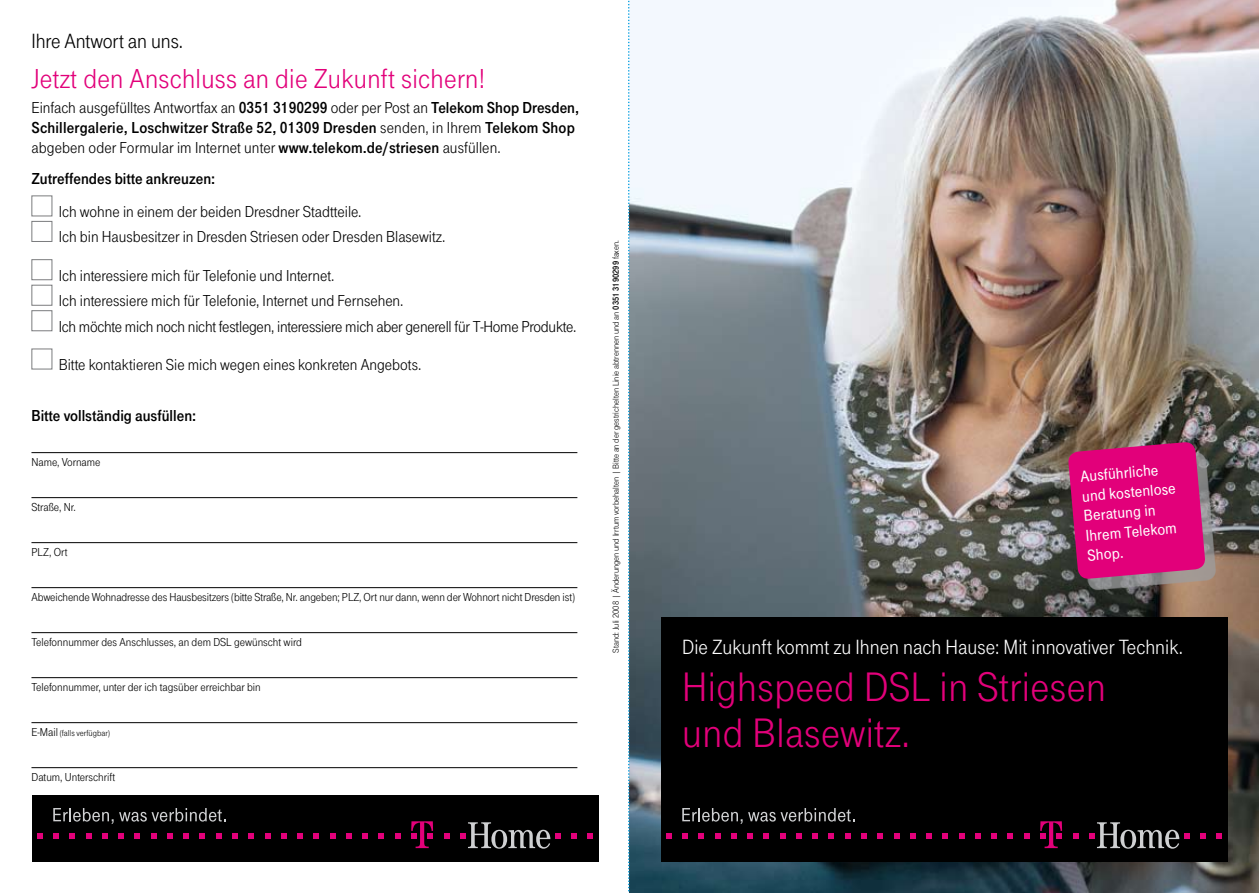
<style>
.page{position:relative;width:1259px;height:893px;background:#fff}
.page>*{position:absolute;margin:0;border:0;box-sizing:border-box;transform-origin:0 0}
.t1{font:42.75px/46.8px "Tele Grotesk Norm";letter-spacing:.01em;color:#e2007a}
.t2{font:28.5px "Tele Grotesk Norm";letter-spacing:.01em;color:#e2007a}
.t3{font:21.3px "Tele Grotesk Norm";color:#fff}
.t4{font:21.3px "Tele Grotesk Norm";letter-spacing:-.005em;color:#000}
.t5{font:16.5px/25.5px "Tele Grotesk Norm";color:#000}
.t6{font:16.5px "Tele Grotesk Fett";letter-spacing:.005em;color:#000}
.t7{font:16.5px/19.8px "Tele Grotesk Halb";color:#fff}
.t8{font:12px "Tele Grotesk Norm";letter-spacing:-.005em;color:#000}
.t9{font:9px "Tele Grotesk Norm";color:#000}
.s1{font-family:"Tele Grotesk Fett"}
.s2{font-family:"Tele Grotesk Norm"}
.s3{font-size:12px}
</style>
<div class="page">
<img style="left:630px;top:0;width:629px;height:893px">
<div style="left:1079px;top:453px;width:141px;height:141px;background:#9c9d9f;opacity:.75"></div>
<svg style="left:1067px;top:441px;width:138px;height:139px;background:#d01076"></svg>
<div style="left:31px;top:195px;width:21px;height:21px;border:1px solid #7b7c7e"></div>
<div style="left:31px;top:221px;width:21px;height:21px;border:1px solid #7b7c7e"></div>
<div style="left:31px;top:259px;width:21px;height:21px;border:1px solid #7b7c7e"></div>
<div style="left:31px;top:285px;width:21px;height:21px;border:1px solid #7b7c7e"></div>
<div style="left:31px;top:310px;width:21px;height:21px;border:1px solid #7b7c7e"></div>
<div style="left:31px;top:349px;width:21px;height:20px;border:1px solid #7b7c7e"></div>
<hr style="left:31px;top:452px;width:546px;height:1px;background:#000">
<hr style="left:31px;top:497px;width:546px;height:1px;background:#000">
<hr style="left:31px;top:542px;width:546px;height:1px;background:#000">
<hr style="left:31px;top:587px;width:546px;height:1px;background:#000">
<hr style="left:31px;top:632px;width:546px;height:1px;background:#000">
<hr style="left:31px;top:677px;width:546px;height:1px;background:#000">
<hr style="left:31px;top:722px;width:546px;height:1px;background:#000">
<hr style="left:31px;top:767px;width:546px;height:1px;background:#000">
<div style="left:32px;top:795px;width:566px;height:66px;background:#000"></div>
<svg style="left:37px;top:834px;width:5px;height:5px"></svg>
<svg style="left:53px;top:834px;width:6px;height:5px"></svg>
<svg style="left:70px;top:834px;width:5px;height:5px"></svg>
<svg style="left:86px;top:834px;width:5px;height:5px"></svg>
<svg style="left:102px;top:834px;width:6px;height:5px"></svg>
<svg style="left:118px;top:834px;width:6px;height:5px"></svg>
<svg style="left:135px;top:834px;width:5px;height:5px"></svg>
<svg style="left:151px;top:834px;width:5px;height:5px"></svg>
<svg style="left:167px;top:834px;width:6px;height:5px"></svg>
<svg style="left:183px;top:834px;width:6px;height:5px"></svg>
<svg style="left:200px;top:834px;width:5px;height:5px"></svg>
<svg style="left:216px;top:834px;width:5px;height:5px"></svg>
<svg style="left:232px;top:834px;width:6px;height:5px"></svg>
<svg style="left:248px;top:834px;width:6px;height:5px"></svg>
<svg style="left:265px;top:834px;width:5px;height:5px"></svg>
<svg style="left:281px;top:834px;width:5px;height:5px"></svg>
<svg style="left:297px;top:834px;width:6px;height:5px"></svg>
<svg style="left:314px;top:834px;width:5px;height:5px"></svg>
<svg style="left:330px;top:834px;width:5px;height:5px"></svg>
<svg style="left:346px;top:834px;width:5px;height:5px"></svg>
<svg style="left:362px;top:834px;width:6px;height:5px"></svg>
<svg style="left:379px;top:834px;width:5px;height:5px"></svg>
<svg style="left:395px;top:834px;width:5px;height:5px"></svg>
<svg style="left:411px;top:821px;width:22px;height:27px"></svg>
<svg style="left:444px;top:834px;width:5px;height:5px"></svg>
<svg style="left:460px;top:822px;width:100px;height:27px"></svg>
<svg style="left:571px;top:834px;width:6px;height:5px"></svg>
<svg style="left:587px;top:834px;width:6px;height:5px"></svg>
<svg style="left:53px;top:808px;width:173px;height:16px"></svg>
<div style="left:660px;top:617px;width:567px;height:244px;background:#000"></div>
<svg style="left:666px;top:834px;width:5px;height:5px"></svg>
<svg style="left:682px;top:834px;width:6px;height:5px"></svg>
<svg style="left:698px;top:834px;width:6px;height:5px"></svg>
<svg style="left:715px;top:834px;width:5px;height:5px"></svg>
<svg style="left:731px;top:834px;width:5px;height:5px"></svg>
<svg style="left:747px;top:834px;width:6px;height:5px"></svg>
<svg style="left:763px;top:834px;width:6px;height:5px"></svg>
<svg style="left:780px;top:834px;width:5px;height:5px"></svg>
<svg style="left:796px;top:834px;width:5px;height:5px"></svg>
<svg style="left:812px;top:834px;width:6px;height:5px"></svg>
<svg style="left:828px;top:834px;width:6px;height:5px"></svg>
<svg style="left:845px;top:834px;width:5px;height:5px"></svg>
<svg style="left:861px;top:834px;width:5px;height:5px"></svg>
<svg style="left:877px;top:834px;width:6px;height:5px"></svg>
<svg style="left:894px;top:834px;width:5px;height:5px"></svg>
<svg style="left:910px;top:834px;width:5px;height:5px"></svg>
<svg style="left:926px;top:834px;width:5px;height:5px"></svg>
<svg style="left:942px;top:834px;width:6px;height:5px"></svg>
<svg style="left:959px;top:834px;width:5px;height:5px"></svg>
<svg style="left:975px;top:834px;width:5px;height:5px"></svg>
<svg style="left:991px;top:834px;width:6px;height:5px"></svg>
<svg style="left:1007px;top:834px;width:6px;height:5px"></svg>
<svg style="left:1024px;top:834px;width:5px;height:5px"></svg>
<svg style="left:1040px;top:821px;width:22px;height:27px"></svg>
<svg style="left:1073px;top:834px;width:5px;height:5px"></svg>
<svg style="left:1089px;top:822px;width:100px;height:27px"></svg>
<svg style="left:1200px;top:834px;width:5px;height:5px"></svg>
<svg style="left:1216px;top:834px;width:6px;height:5px"></svg>
<svg style="left:682px;top:808px;width:60px;height:16px"></svg>
<svg style="left:748px;top:808px;width:106px;height:14px"></svg>
<svg style="left:628px;top:0;width:2px;height:893px"></svg>
<p class="t4" style="left:31px;top:29px;width:153px">Ihre Antwort an uns.</p>
<h2 class="t2" style="left:31px;top:62px;width:455px">Jetzt den Anschluss an die Zukunft sichern!</h2>
<p class="t5" style="left:31px;top:95px;width:549px">Einfach ausgefülltes Antwortfax an <span class="s1">0351 3190299</span> oder per Post an <span class="s1">Telekom Shop Dresden,</span></p>
<p class="t6" style="left:31px;top:118px;width:545px">Schillergalerie, Loschwitzer Straße 52, 01309 Dresden <span class="s2">senden, in Ihrem</span> Telekom Shop</p>
<p class="t5" style="left:31px;top:135px;width:471px">abgeben oder Formular im Internet unter <span class="s1">www.telekom.de/striesen</span> ausfüllen.</p>
<p class="t6" style="left:31px;top:170px;width:185px">Zutreffendes bitte ankreuzen:</p>
<p class="t5" style="left:59px;top:199px;width:388px">Ich wohne in einem der beiden Dresdner Stadtteile.<br>Ich bin Hausbesitzer in Dresden Striesen oder Dresden Blasewitz.</p>
<p class="t5" style="left:59px;top:263px;width:519px">Ich interessiere mich für Telefonie und Internet.<br>Ich interessiere mich für Telefonie, Internet und Fernsehen.<br>Ich möchte mich noch nicht festlegen, interessiere mich aber generell für T-Home Produkte.</p>
<p class="t5" style="left:59px;top:352px;width:364px">Bitte kontaktieren Sie mich wegen eines konkreten Angebots.</p>
<p class="t6" style="left:31px;top:406px;width:166px">Bitte vollständig ausfüllen:</p>
<p class="t8" style="left:31px;top:455px;width:71px">Name, Vorname</p>
<p class="t8" style="left:31px;top:500px;width:46px">Straße, Nr.</p>
<p class="t8" style="left:31px;top:545px;width:38px">PLZ, Ort</p>
<p class="t8" style="left:31px;top:590px;width:545px">Abweichende Wohnadresse des Hausbesitzers (bitte Straße, Nr. angeben; PLZ, Ort nur dann, wenn der Wohnort nicht Dresden ist)</p>
<p class="t8" style="left:31px;top:635px;width:272px">Telefonnummer des Anschlusses, an dem DSL gewünscht wird</p>
<p class="t8" style="left:31px;top:680px;width:231px">Telefonnummer, unter der ich tagsüber erreichbar bin</p>
<p class="t9" style="left:31px;top:728px;width:80px"><span class="s3">E-Mail</span> (falls verfügbar)</p>
<p class="t8" style="left:31px;top:770px;width:85px">Datum, Unterschrift</p>
<p class="t9" style="left:611px;top:653px;width:414px;rotate:-90deg">Stand: Juli 2008 | Änderungen und Irrtum vorbehalten | Bitte an der gestrichelten Linie abtrennen und an <span class="s1">0351 3190299</span> faxen.</p>
<p class="t7" style="left:1079px;top:467px;width:95px;rotate:-5deg">Ausführliche und kostenlose<br>Beratung in<br>Ihrem Telekom<br>Shop.</p>
<p class="t3" style="left:682px;top:635px;width:502px">Die Zukunft kommt zu Ihnen nach Hause: Mit innovativer Technik.</p>
<h1 class="t1" style="left:682px;top:664px;width:425px">Highspeed DSL in Striesen und Blasewitz.</h1>
</div>
